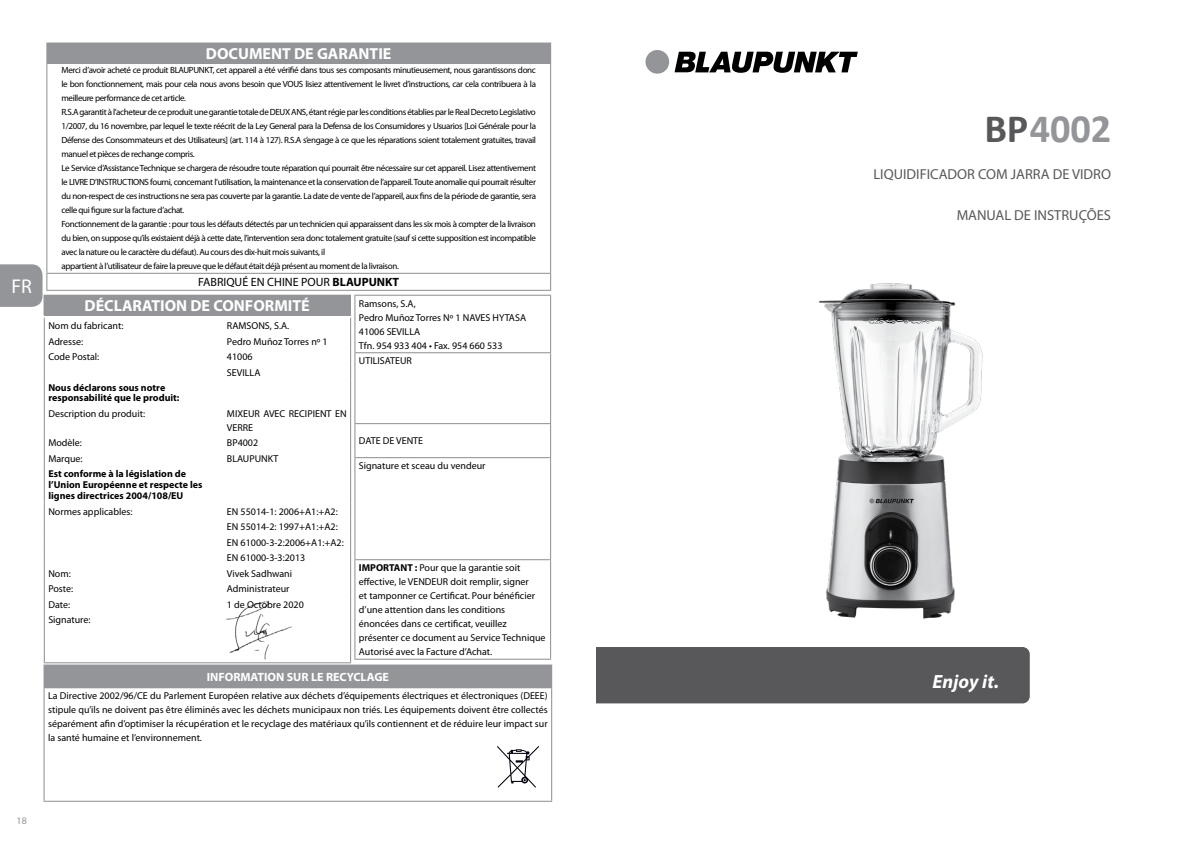
<style>
.page{position:relative;width:1191px;height:842px;background:#fff}
.page>*{position:absolute;margin:0;border:0;box-sizing:border-box;transform-origin:0 0}
.t1{font:700 40.3px "Calibri";letter-spacing:-.005em;color:#939598}
.t2{font:20px "Myriad Pro";color:#fff}
.t3{font:italic 700 19.2px "Myriad Pro";color:#fff}
.t4{font:700 16px "Myriad Pro";color:#fff}
.t5{font:14.5px "Myriad Pro";color:#58585b}
.t6{font:12px "Myriad Pro";color:#000}
.t7{font:700 12px "Myriad Pro";color:#fff}
.t8{font:10px/14px "Myriad Pro";color:#000}
.t9{font:700 10px/11px "Myriad Pro";color:#000}
.t10{font:10px "Myriad Pro";color:#939598}
.t11{font:9px/14px "Myriad Pro";letter-spacing:-.04em;color:#000}
.s1{font-weight:700}
.s2{color:#58585b}
</style>
<div class="page">
<div style="left:47px;top:43px;width:503px;height:20px;background:#939598"></div>
<hr style="left:46px;top:63px;width:1px;height:210px;background:#939598">
<hr style="left:550px;top:63px;width:1px;height:210px;background:#939598">
<hr style="left:46px;top:273px;width:505px;height:1px;background:#939598">
<svg style="left:550px;top:274px;width:1px;height:16px"></svg>
<hr style="left:46px;top:290px;width:505px;height:1px;background:#939598">
<hr style="left:46px;top:43px;width:505px;height:1px;background:#939598">
<svg style="left:46px;top:44px;width:1px;height:19px"></svg>
<svg style="left:550px;top:44px;width:1px;height:19px"></svg>
<hr style="left:44px;top:405px;width:1px;height:30px;background:#939598">
<svg style="left:44px;top:435px;width:1px;height:31px"></svg>
<hr style="left:44px;top:466px;width:1px;height:37px;background:#939598">
<svg style="left:44px;top:503px;width:1px;height:109px"></svg>
<hr style="left:44px;top:612px;width:1px;height:50px;background:#939598">
<hr style="left:44px;top:662px;width:179px;height:1px;background:#939598">
<hr style="left:223px;top:662px;width:128px;height:1px;background:#939598">
<hr style="left:350px;top:405px;width:1px;height:30px;background:#939598">
<svg style="left:350px;top:435px;width:1px;height:31px"></svg>
<hr style="left:350px;top:466px;width:1px;height:37px;background:#939598">
<svg style="left:350px;top:503px;width:1px;height:109px"></svg>
<hr style="left:350px;top:612px;width:1px;height:50px;background:#939598">
<div style="left:44px;top:295px;width:306px;height:20px;background:#939598"></div>
<hr style="left:44px;top:295px;width:307px;height:1px;background:#939598">
<svg style="left:0;top:264px;width:47px;height:141px"></svg>
<svg style="left:350px;top:296px;width:1px;height:109px"></svg>
<img style="left:220px;top:601px;width:76px;height:63px">
<hr style="left:354px;top:296px;width:1px;height:56px;background:#939598">
<hr style="left:550px;top:296px;width:1px;height:56px;background:#939598">
<hr style="left:354px;top:352px;width:197px;height:1px;background:#939598">
<hr style="left:354px;top:353px;width:1px;height:70px;background:#939598">
<hr style="left:550px;top:353px;width:1px;height:70px;background:#939598">
<hr style="left:354px;top:423px;width:197px;height:1px;background:#939598">
<hr style="left:354px;top:424px;width:1px;height:33px;background:#939598">
<hr style="left:550px;top:424px;width:1px;height:33px;background:#939598">
<hr style="left:354px;top:457px;width:197px;height:1px;background:#939598">
<hr style="left:354px;top:458px;width:1px;height:101px;background:#939598">
<hr style="left:550px;top:458px;width:1px;height:101px;background:#939598">
<hr style="left:354px;top:559px;width:197px;height:1px;background:#939598">
<hr style="left:354px;top:560px;width:1px;height:99px;background:#939598">
<hr style="left:550px;top:560px;width:1px;height:99px;background:#939598">
<hr style="left:354px;top:659px;width:197px;height:1px;background:#939598">
<hr style="left:354px;top:295px;width:197px;height:1px;background:#939598">
<div style="left:44px;top:665px;width:507px;height:23px;background:#939598"></div>
<svg style="left:551px;top:666px;width:1px;height:21px"></svg>
<hr style="left:44px;top:687px;width:508px;height:1px;background:#939598">
<hr style="left:44px;top:688px;width:1px;height:113px;background:#939598">
<hr style="left:551px;top:688px;width:1px;height:113px;background:#939598">
<hr style="left:44px;top:801px;width:508px;height:1px;background:#939598">
<hr style="left:44px;top:664px;width:508px;height:2px;background:#939598">
<svg style="left:497px;top:746px;width:42px;height:42px"></svg>
<div style="left:596px;top:647px;width:433px;height:56px;background:#58585b"></div>
<img style="left:697px;top:283px;width:332px;height:368px">
<div style="left:645px;top:50px;width:24px;height:24px;background:#939598;border-radius:50%"></div>
<svg style="left:674px;top:52px;width:184px;height:21px"></svg>
<h2 class="t2" style="left:11px;top:274px;width:22px">FR</h2>
<h3 class="t4" style="left:206px;top:43px;width:187px">DOCUMENT DE GARANTIE</h3>
<p class="t11" style="left:61px;top:63px;width:476px">Merci d’avoir acheté ce produit BLAUPUNKT, cet appareil a été vérifié dans tous ses composants minutieusement, nous garantissons donc le bon fonctionnement, mais pour cela nous avons besoin que VOUS lisiez attentivement le livret d’instructions, car cela contribuera à la meilleure performance de cet article.<br>R.S.A garantit à l’acheteur de ce produit une garantie totale de DEUX ANS, étant régie par les conditions établies par le Real Decreto Legislativo 1/2007, du 16 novembre, par lequel le texte réécrit de la Ley General para la Defensa de los Consumidores y Usuarios [Loi Générale pour la Défense des Consommateurs et des Utilisateurs] (art. 114 à 127). R.S.A s’engage à ce que les réparations soient totalement gratuites, travail manuel et pièces de rechange compris.<br>Le Service d’Assistance Technique se chargera de résoudre toute réparation qui pourrait être nécessaire sur cet appareil. Lisez attentivement le LIVRE D’INSTRUCTIONS fourni, concernant l’utilisation, la maintenance et la conservation de l’appareil. Toute anomalie qui pourrait résulter du non-respect de ces instructions ne sera pas couverte par la garantie. La date de vente de l’appareil, aux fins de la période de garantie, sera celle qui figure sur la facture d’achat.<br>Fonctionnement de la garantie : pour tous les défauts détectés par un technicien qui apparaissent dans les six mois à compter de la livraison du bien, on suppose qu’ils existaient déjà à cette date, l’intervention sera donc totalement gratuite (sauf si cette supposition est incompatible avec la nature ou le caractère du défaut). Au cours des dix-huit mois suivants, il<br>appartient à l’utilisateur de faire la preuve que le défaut était déjà présent au moment de la livraison.</p>
<h3 class="t6" style="left:198px;top:275px;width:202px">FABRIQUÉ EN CHINE POUR <span class="s1">BLAUPUNKT</span></h3>
<p class="t8" style="left:48px;top:319px;width:77px">Nom du fabricant:</p>
<p class="t8" style="left:227px;top:319px;width:64px">RAMSONS, S.A.</p>
<p class="t8" style="left:48px;top:334px;width:36px">Adresse:</p>
<p class="t8" style="left:227px;top:334px;width:102px">Pedro Muñoz Torres nº 1</p>
<p class="t8" style="left:48px;top:350px;width:53px">Code Postal:</p>
<p class="t8" style="left:227px;top:349px;width:35px;line-height:15.5px">41006<br>SEVILLA</p>
<p class="t9" style="left:48px;top:383px;width:133px;line-height:10px">Nous déclarons sous notre responsabilité que le produit:</p>
<p class="t8" style="left:48px;top:406px;width:98px">Description du produit:</p>
<p class="t8" style="left:227px;top:406px;width:121px">MIXEUR AVEC RECIPIENT EN<br>VERRE</p>
<p class="t8" style="left:48px;top:436px;width:35px">Modèle:</p>
<p class="t8" style="left:227px;top:436px;width:33px">BP4002</p>
<p class="t8" style="left:48px;top:451px;width:36px">Marque:</p>
<p class="t8" style="left:227px;top:451px;width:53px">BLAUPUNKT</p>
<p class="t9" style="left:48px;top:468px;width:156px">Est conforme à la législation de l’Union Européenne et respecte les lignes directrices 2004/108/EU</p>
<p class="t8" style="left:48px;top:504px;width:86px">Normes applicables:</p>
<p class="t8" style="left:227px;top:503px;width:118px;line-height:15.5px">EN 55014-1: 2006+A1:+A2:<br>EN 55014-2: 1997+A1:+A2:<br>EN 61000-3-2:2006+A1:+A2:<br>EN 61000-3-3:2013</p>
<p class="t8" style="left:48px;top:566px;width:24px">Nom:</p>
<p class="t8" style="left:227px;top:566px;width:67px">Vivek Sadhwani</p>
<p class="t8" style="left:48px;top:582px;width:26px">Poste:</p>
<p class="t8" style="left:227px;top:582px;width:64px">Administrateur</p>
<p class="t8" style="left:48px;top:597px;width:23px">Date:</p>
<p class="t8" style="left:227px;top:597px;width:78px">1 de Octobre 2020</p>
<p class="t8" style="left:48px;top:613px;width:44px">Signature:</p>
<h3 class="t4" style="left:85px;top:295px;width:227px">DÉCLARATION DE CONFORMITÉ</h3>
<p class="t8" style="left:359px;top:296px;width:169px">Ramsons, S.A,<br>Pedro Muñoz Torres Nº 1 NAVES HYTASA<br>41006 SEVILLA<br>Tfn. 954 933 404 • Fax. 954 660 533</p>
<p class="t8" style="left:359px;top:354px;width:54px">UTILISATEUR</p>
<p class="t8" style="left:359px;top:434px;width:66px">DATE DE VENTE</p>
<p class="t8" style="left:359px;top:459px;width:128px">Signature et sceau du vendeur</p>
<p class="t8" style="left:359px;top:561px;width:188px"><span class="s1">IMPORTANT :</span> Pour que la garantie soit effective, le VENDEUR doit remplir, signer<br>et tamponner ce Certificat. Pour bénéficier d’une attention dans les conditions énoncées dans ce certificat, veuillez présenter ce document au Service Technique Autorisé avec la Facture d’Achat.</p>
<h3 class="t7" style="left:207px;top:669px;width:184px">INFORMATION SUR LE RECYCLAGE</h3>
<p class="t8" style="left:48px;top:689px;width:501px;text-align:justify">La Directive 2002/96/CE du Parlement Européen relative aux déchets d’équipements électriques et électroniques (DEEE) stipule qu’ils ne doivent pas être éliminés avec les déchets municipaux non triés. Les équipements doivent être collectés séparément afin d’optimiser la récupération et le recyclage des matériaux qu’ils contiennent et de réduire leur impact sur la santé humaine et l’environnement.</p>
<p class="t10" style="left:17px;top:814px;width:12px">18</p>
<h1 class="t1" style="left:984px;top:103px;width:128px"><span class="s2">BP</span>4002</h1>
<h3 class="t5" style="left:873px;top:165px;width:239px">LIQUIDIFICADOR COM JARRA DE VIDRO</h3>
<h3 class="t5" style="left:956px;top:206px;width:156px">MANUAL DE INSTRUÇÕES</h3>
<h3 class="t3" style="left:932px;top:669px;width:68px">Enjoy it.</h3>
</div>
